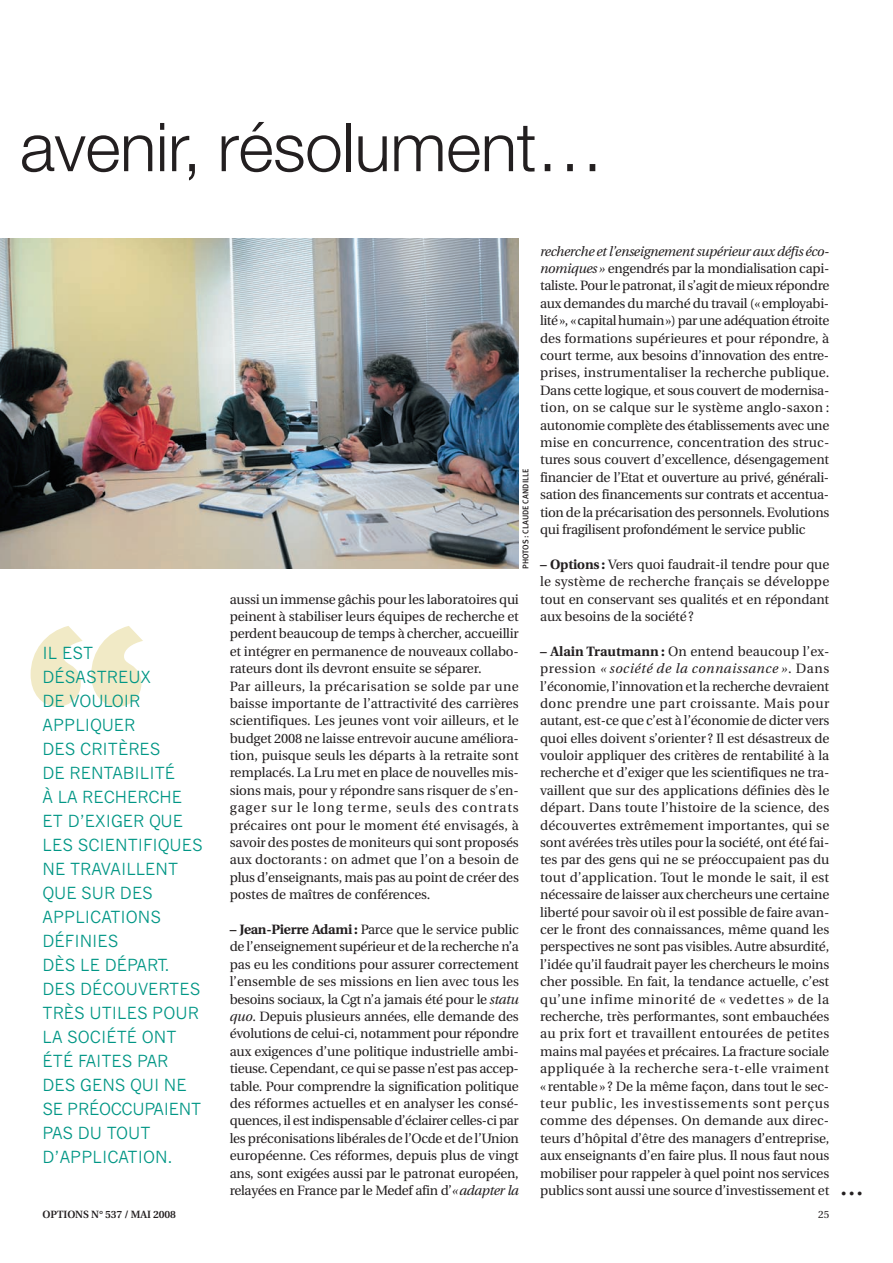
<style>
.page{position:relative;width:893px;height:1263px;background:#fff}
.page>*{position:absolute;margin:0;border:0;box-sizing:border-box;transform-origin:0 0}
.t1{font:700 268.5px "Meta Plus";color:#f1eac6}
.t2{font:300 67.5px "Helvetica Neue";letter-spacing:-.005em;color:#231f20}
.t3{font:500 24px "Cosmos";color:#231f20}
.t4{font:16.5px/24px "News Gothic";color:#009685}
.t5{font:13.5px/17.4px "Utopia";letter-spacing:-.01em;color:#231f20;text-align:justify}
.t6{font:600 10.5px "Utopia";letter-spacing:-.01em;color:#231f20}
.t7{font:10.5px "Utopia";color:#231f20}
.t8{font:500 8.25px "Meta Plus";color:#231f20}
.s1{font-weight:700}
.s2{font-style:italic}
</style>
<div class="page">
<img style="left:0;top:238px;width:519px;height:331px">
<h2 class="t2" style="left:20px;top:123px;width:585px">avenir, résolument…</h2>
<h1 class="t1" style="left:20px;top:623px;width:133px">“</h1>
<p class="t4" style="left:43px;top:643px;width:162px">IL EST<br>DÉSASTREUX<br>DE VOULOIR<br>APPLIQUER<br>DES CRITÈRES<br>DE RENTABILITÉ<br>À LA RECHERCHE<br>ET D’EXIGER QUE<br>LES SCIENTIFIQUES<br>NE TRAVAILLENT<br>QUE SUR DES<br>APPLICATIONS<br>DÉFINIES<br>DÈS LE DÉPART.<br>DES DÉCOUVERTES<br>TRÈS UTILES POUR<br>LA SOCIÉTÉ ONT<br>ÉTÉ FAITES PAR<br>DES GENS QUI NE<br>SE PRÉOCCUPAIENT<br>PAS DU TOUT<br>D’APPLICATION.</p>
<p class="t8" style="left:522px;top:569px;width:101px;rotate:-90deg">PHOTOS : CLAUDE CANDILLE</p>
<p class="t5" style="left:230px;top:591px;width:291px;text-align:left">aussi un immense gâchis pour les laboratoires qui peinent à stabiliser leurs équipes de recherche et perdent beaucoup de temps à chercher, accueillir et intégrer en permanence de nouveaux collabo&shy;rateurs dont ils devront ensuite se séparer.<br>Par ailleurs, la précarisation se solde par une baisse importante de l’attractivité des carrières scientifiques. Les jeunes vont voir ailleurs, et le budget 2008 ne laisse entrevoir aucune améliora&shy;tion, puisque seuls les départs à la retraite sont remplacés. La Lru met en place de nouvelles mis&shy;sions mais, pour y répondre sans risquer de s’en&shy;gager sur le long terme, seuls des contrats précaires ont pour le moment été envisagés, à savoir des postes de moniteurs qui sont proposés aux doctorants : on admet que l’on a besoin de plus d’enseignants, mais pas au point de créer des postes de maîtres de conférences.</p>
<p class="t5" style="left:230px;top:922px;width:291px"><span class="s1">– Jean-Pierre Adami :</span> Parce que le service public de l’enseignement supérieur et de la recherche n’a pas eu les conditions pour assurer correctement l’ensemble de ses missions en lien avec tous les besoins sociaux, la Cgt n’a jamais été pour le <span class="s2">statu quo</span>. Depuis plusieurs années, elle demande des évolutions de celui-ci, notamment pour répondre aux exigences d’une politique industrielle ambi&shy;tieuse. Cependant, ce qui se passe n’est pas accep&shy;table. Pour comprendre la signification politique des réformes actuelles et en analyser les consé&shy;quences, il est indispensable d’éclairer celles-ci par les préconisations libérales de l’Ocde et de l’Union européenne. Ces réformes, depuis plus de vingt ans, sont exigées aussi par le patronat européen, relayées en France par le Medef afin d’<span class="s2">« adapter la</span></p>
<p class="t5" style="left:540px;top:244px;width:291px"><span class="s2">recherche et l’enseignement supérieur aux défis éco&shy;nomiques »</span> engendrés par la mondialisation capi&shy;taliste. Pour le patronat, il s’agit de mieux répondre aux demandes du marché du travail (« employabi&shy;lité», «capital humain») par une adéquation étroite des formations supérieures et pour répondre, à court terme, aux besoins d’innovation des entre&shy;prises, instrumentaliser la recherche publique.<br>Dans cette logique, et sous couvert de modernisa&shy;tion, on se calque sur le système anglo-saxon : autonomie complète des établissements avec une mise en concurrence, concentration des struc&shy;tures sous couvert d’excellence, désengagement financier de l’Etat et ouverture au privé, générali&shy;sation des financements sur contrats et accentua&shy;tion de la précarisation des personnels. Evolutions qui fragilisent profondément le service public</p>
<p class="t5" style="left:540px;top:557px;width:291px"><span class="s1">– Options :</span> Vers quoi faudrait-il tendre pour que le système de recherche français se développe tout en conservant ses qualités et en répondant aux besoins de la société ?</p>
<p class="t5" style="left:540px;top:644px;width:291px"><span class="s1">– Alain Trautmann :</span> On entend beaucoup l’ex&shy;pression <span class="s2">« société de la connaissance »</span>. Dans l’économie, l’innovation et la recherche devraient donc prendre une part croissante. Mais pour autant, est-ce que c’est à l’économie de dicter vers quoi elles doivent s’orienter ? Il est désastreux de vouloir appliquer des critères de rentabilité à la recherche et d’exiger que les scientifiques ne tra&shy;vaillent que sur des applications définies dès le départ. Dans toute l’histoire de la science, des découvertes extrêmement importantes, qui se sont avérées très utiles pour la société, ont été fai&shy;tes par des gens qui ne se préoccupaient pas du tout d’application. Tout le monde le sait, il est nécessaire de laisser aux chercheurs une certaine liberté pour savoir où il est possible de faire avan&shy;cer le front des connaissances, même quand les perspectives ne sont pas visibles. Autre absurdité, l’idée qu’il faudrait payer les chercheurs le moins cher possible. En fait, la tendance actuelle, c’est qu’une infime minorité de « vedettes » de la recherche, très performantes, sont embauchées au prix fort et travaillent entourées de petites mains mal payées et précaires. La fracture sociale appliquée à la recherche sera-t-elle vraiment « rentable » ? De la même façon, dans tout le sec&shy;teur public, les investissements sont perçus comme des dépenses. On demande aux direc&shy;teurs d’hôpital d’être des managers d’entreprise, aux enseignants d’en faire plus. Il nous faut nous mobiliser pour rappeler à quel point nos services publics sont aussi une source d’investissement et</p>
<p class="t6" style="left:43px;top:1210px;width:135px">OPTIONS N° 537 / MAI 2008</p>
<p class="t7" style="left:818px;top:1210px;width:13px">25</p>
<h3 class="t3" style="left:840px;top:1178px;width:25px">…</h3>
</div>
